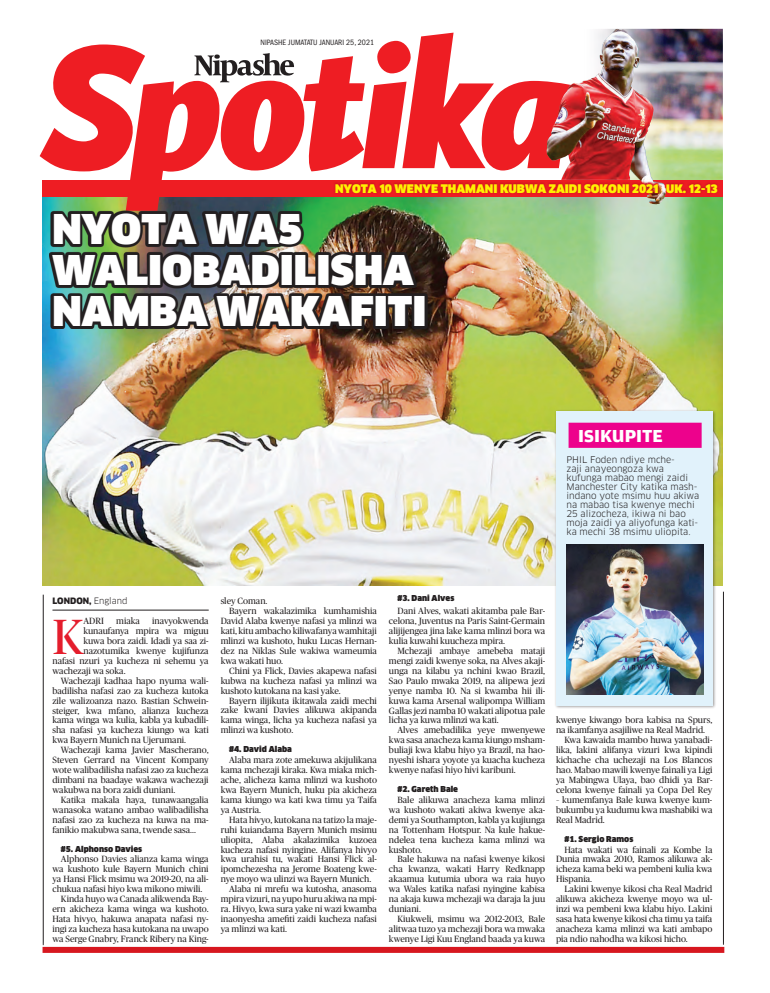
<style>
.page{position:relative;width:770px;height:993px;background:#fff}
.page>*{position:absolute;margin:0;border:0;box-sizing:border-box;transform-origin:0 0}
.t1{font:49.3px "Publico";color:#e41d2c}
.t2{font:900 40px/41px "Clan LF";color:#fff}
.t3{font:700 18.3px "Amplitude Wide";color:#fff;scale:.95 1}
.t4{font:900 11.6px "Clan LF";color:#fff101}
.t5{font:9px/9.9px "Publico";color:#231f20;text-align:justify}
.t6{font:9px/9px "Clan LF";color:#231f20}
.t7{font:900 8.6px "Clan";color:#231f20}
.t8{font:900 8px "Clan";color:#231f20}
.t9{font:condensed 8px "Franklin Gothic";color:#231f20}
.s1{font-size:11.5px}
.s2{font-weight:400}
</style>
<div class="page">
<img style="left:43px;top:197px;width:679px;height:388px">
<img style="left:579px;top:29px;width:144px;height:157px">
<hr style="left:43px;top:594px;width:1px;height:350px;background:#231f20">
<hr style="left:723px;top:591px;width:1px;height:353px;background:#231f20">
<svg style="left:40px;top:33px;width:531px;height:178px"></svg>
<svg style="left:194px;top:53px;width:100px;height:29px"></svg>
<div style="left:554px;top:409px;width:162px;height:300px;background:#231f20;opacity:.5"></div>
<div style="left:556px;top:411px;width:156px;height:293px;background:#e1f2fb"></div>
<img style="left:566px;top:544px;width:137px;height:150px">
<div style="left:568px;top:422px;width:133px;height:25px;background:#ed028c"></div>
<div style="left:37px;top:941px;width:692px;height:16px;background:#fff"></div>
<div style="left:43px;top:946px;width:681px;height:6px;background:#d7171f"></div>
<hr style="left:52px;top:609px;width:157px;height:1px;background:#231f20">
<div style="left:43px;top:180px;width:679px;height:17px;background:#ee1d23"></div>
<img style="left:49px;top:210px;width:379px;height:119px">
<img style="left:549px;top:29px;width:67px;height:108px">
<img style="left:634px;top:41px;width:32px;height:163px">
<svg style="left:334px;top:181px;width:384px;height:14px;fill:#db181f"></svg>
<p class="t9" style="left:261px;top:37px;width:115px">NIPASHE JUMATATU JAN UARI 25, 2021</p>
<p class="t4" style="left:335px;top:182px;width:384px">NYOTA 10 WENYE THAMANI KUBWA ZAIDI SOKONI 2021 <span class="s1">UK. 12-13</span></p>
<h2 class="t2" style="left:52px;top:209px;width:375px">NYOTA WA5<br>WALIOBADILISHA<br>NAMBA WAKAFITI</h2>
<h3 class="t3" style="left:578px;top:425px;width:91px">ISIKUPITE</h3>
<p class="t6" style="left:566px;top:454px;width:134px">PHIL Foden ndiye mche-<br>zaji anayeongoza kwa kufunga mabao mengi zaidi<br>Manchester City katika mash&shy;indano yote msimu huu akiwa na mabao tisa kwenye mechi<br>25 alizocheza, ikiwa ni bao moja zaidi ya aliyofunga kati&shy;ka mechi 38 msimu uliopita.</p>
<p class="t7" style="left:52px;top:596px;width:76px">LONDON, <span class="s2">England</span></p>
<h1 class="t1" style="left:52px;top:609px;width:33px">K</h1>
<p class="t5" style="left:83px;top:616px;width:22px">ADRI</p>
<p class="t5" style="left:116px;top:616px;width:25px">miaka</p>
<p class="t5" style="left:152px;top:616px;width:58px">inavyokwenda</p>
<p class="t5" style="left:83px;top:625px;width:127px">kunaufanya mpira wa miguu</p>
<p class="t5" style="left:83px;top:635px;width:127px">kuwa bora zaidi. Idadi ya saa zi-</p>
<p class="t5" style="left:83px;top:645px;width:127px">nazotumika kwenye kujifunza</p>
<p class="t5" style="left:52px;top:655px;width:158px">nafasi nzuri ya kucheza ni sehemu ya</p>
<p class="t5" style="left:52px;top:665px;width:75px">wachezaji wa soka.</p>
<p class="t5" style="left:61px;top:675px;width:149px">Wachezaji kadhaa hapo nyuma wali-</p>
<p class="t5" style="left:52px;top:685px;width:158px">badilisha nafasi zao za kucheza kutoka</p>
<p class="t5" style="left:52px;top:695px;width:158px">zile walizoanza nazo. Bastian Schwein-</p>
<p class="t5" style="left:52px;top:705px;width:158px">steiger, kwa mfano, alianza kucheza</p>
<p class="t5" style="left:52px;top:715px;width:158px">kama winga wa kulia, kabla ya kubadili-</p>
<p class="t5" style="left:52px;top:725px;width:158px">sha nafasi ya kucheza kiungo wa kati</p>
<p class="t5" style="left:52px;top:735px;width:135px">kwa Bayern Munich na Ujerumani.</p>
<p class="t5" style="left:61px;top:744px;width:149px">Wachezaji kama Javier Mascherano,</p>
<p class="t5" style="left:52px;top:754px;width:158px">Steven Gerrard na Vincent Kompany</p>
<p class="t5" style="left:52px;top:764px;width:158px">wote walibadilisha nafasi zao za kucheza</p>
<p class="t5" style="left:52px;top:774px;width:158px">dimbani na baadaye wakawa wachezaji</p>
<p class="t5" style="left:52px;top:784px;width:124px">wakubwa na bora zaidi duniani.</p>
<p class="t5" style="left:61px;top:794px;width:149px">Katika makala haya, tunawaangalia</p>
<p class="t5" style="left:52px;top:804px;width:158px">wanasoka watano ambao walibadilisha</p>
<p class="t5" style="left:52px;top:814px;width:158px">nafasi zao za kucheza na kuwa na ma-</p>
<p class="t5" style="left:52px;top:824px;width:145px">fanikio makubwa sana, twende sasa...</p>
<p class="t8" style="left:61px;top:843px;width:83px">#5. Alphonso Davies</p>
<p class="t5" style="left:61px;top:854px;width:149px">Alphonso Davies alianza kama winga</p>
<p class="t5" style="left:52px;top:864px;width:158px">wa kushoto kule Bayern Munich chini</p>
<p class="t5" style="left:52px;top:873px;width:158px">ya Hansi Flick msimu wa 2019-20, na ali-</p>
<p class="t5" style="left:52px;top:883px;width:151px">chukua nafasi hiyo kwa mikono miwili.</p>
<p class="t5" style="left:61px;top:893px;width:149px">Kinda huyo wa Canada alikwenda Bay-</p>
<p class="t5" style="left:52px;top:903px;width:158px">ern akicheza kama winga wa kushoto.</p>
<p class="t5" style="left:52px;top:913px;width:158px">Hata hivyo, hakuwa anapata nafasi ny-</p>
<p class="t5" style="left:52px;top:923px;width:158px">ingi za kucheza hasa kutokana na uwapo</p>
<p class="t5" style="left:52px;top:933px;width:158px">wa Serge Gnabry, Franck Ribery na King-</p>
<p class="t5" style="left:221px;top:596px;width:48px">sley Coman.</p>
<p class="t5" style="left:229px;top:606px;width:149px">Bayern wakalazimika kumhamishia</p>
<p class="t5" style="left:221px;top:616px;width:158px">David Alaba kwenye nafasi ya mlinzi wa</p>
<p class="t5" style="left:221px;top:625px;width:158px">kati, kitu ambacho kiliwafanya wamhitaji</p>
<p class="t5" style="left:221px;top:635px;width:158px">mlinzi wa kushoto, huku Lucas Hernan-</p>
<p class="t5" style="left:221px;top:645px;width:158px">dez na Niklas Sule wakiwa wameumia</p>
<p class="t5" style="left:221px;top:655px;width:64px">kwa wakati huo.</p>
<p class="t5" style="left:229px;top:665px;width:149px">Chini ya Flick, Davies akapewa nafasi</p>
<p class="t5" style="left:221px;top:675px;width:158px">kubwa na kucheza nafasi ya mlinzi wa</p>
<p class="t5" style="left:221px;top:685px;width:121px">kushoto kutokana na kasi yake.</p>
<p class="t5" style="left:229px;top:695px;width:149px">Bayern ilijikuta ikitawala zaidi mechi</p>
<p class="t5" style="left:221px;top:705px;width:158px">zake kwani Davies alikuwa akipanda</p>
<p class="t5" style="left:221px;top:715px;width:158px">kama winga, licha ya kucheza nafasi ya</p>
<p class="t5" style="left:221px;top:725px;width:74px">mlinzi wa kushoto.</p>
<p class="t8" style="left:229px;top:744px;width:64px">#4. David Alaba</p>
<p class="t5" style="left:221px;top:754px;width:158px;text-indent:9px">Alaba mara zote amekuwa akijulikana kama mchezaji kiraka. Kwa miaka mich&shy;ache, alicheza kama mlinzi wa kushoto kwa Bayern Munich, huku pia akicheza kama kiungo wa kati kwa timu ya Taifa ya Austria.</p>
<p class="t5" style="left:229px;top:814px;width:149px">Hata hivyo, kutokana na tatizo la maje-</p>
<p class="t5" style="left:221px;top:824px;width:158px">ruhi kuiandama Bayern Munich msimu</p>
<p class="t5" style="left:221px;top:834px;width:158px">uliopita, Alaba akalazimika kuzoea</p>
<p class="t5" style="left:221px;top:844px;width:158px">kucheza nafasi nyingine. Alifanya hivyo</p>
<p class="t5" style="left:221px;top:854px;width:158px">kwa urahisi tu, wakati Hansi Flick al-</p>
<p class="t5" style="left:221px;top:864px;width:158px">ipomchezesha na Jerome Boateng kwe-</p>
<p class="t5" style="left:221px;top:873px;width:152px">nye moyo wa ulinzi wa Bayern Munich.</p>
<p class="t5" style="left:229px;top:883px;width:149px">Alaba ni mrefu wa kutosha, anasoma</p>
<p class="t5" style="left:221px;top:893px;width:158px">mpira vizuri, na yupo huru akiwa na mpi-</p>
<p class="t5" style="left:221px;top:903px;width:158px">ra. Hivyo, kwa sura yake ni wazi kwamba</p>
<p class="t5" style="left:221px;top:913px;width:158px">inaonyesha amefiti zaidi kucheza nafasi</p>
<p class="t5" style="left:221px;top:923px;width:68px">ya mlinzi wa kati.</p>
<p class="t8" style="left:397px;top:593px;width:58px">#3. Dani Alves</p>
<p class="t5" style="left:389px;top:606px;width:158px;text-indent:9px">Dani Alves, wakati akitamba pale Bar&shy;celona, Juventus na Paris Saint-Germain alijijengea jina lake kama mlinzi bora wa kulia kuwahi kuucheza mpira.</p>
<p class="t5" style="left:389px;top:645px;width:158px;text-indent:9px">Mchezaji ambaye amebeba mataji mengi zaidi kwenye soka, na Alves akaji&shy;unga na kilabu ya nchini kwao Brazil, Sao Paulo mwaka 2019, na alipewa jezi yenye namba 10. Na si kwamba hii ili&shy;kuwa kama Arsenal walipompa William Gallas jezi namba 10 wakati alipotua pale licha ya kuwa mlinzi wa kati.</p>
<p class="t5" style="left:389px;top:725px;width:158px;text-indent:9px">Alves amebadilika yeye mwenyewe kwa sasa anacheza kama kiungo msham&shy;buliaji kwa klabu hiyo ya Brazil, na hao&shy;nyeshi ishara yoyote ya kuacha kucheza kwenye nafasi hiyo hivi karibuni.</p>
<p class="t8" style="left:397px;top:784px;width:62px">#2. Gareth Bale</p>
<p class="t5" style="left:389px;top:794px;width:158px;text-indent:9px">Bale alikuwa anacheza kama mlinzi wa kushoto wakati akiwa kwenye aka&shy;demi ya Southampton, kabla ya kujiunga na Tottenham Hotspur. Na kule hakue&shy;ndelea tena kucheza kama mlinzi wa kushoto.</p>
<p class="t5" style="left:389px;top:854px;width:158px;text-indent:9px">Bale hakuwa na nafasi kwenye kikosi cha kwanza, wakati Harry Redknapp akaamua kutumia ubora wa raia huyo wa Wales katika nafasi nyingine kabisa na akaja kuwa mchezaji wa daraja la juu duniani.</p>
<p class="t5" style="left:389px;top:913px;width:158px;text-indent:9px">Kiukweli, msimu wa 2012-2013, Bale alitwaa tuzo ya mchezaji bora wa mwaka kwenye Ligi Kuu England baada ya kuwa</p>
<p class="t5" style="left:556px;top:715px;width:158px">kwenye kiwango bora kabisa na Spurs,</p>
<p class="t5" style="left:556px;top:725px;width:151px">na ikamfanya asajiliwe na Real Madrid.</p>
<p class="t5" style="left:564px;top:735px;width:149px">Kwa kawaida mambo huwa yanabadi-</p>
<p class="t5" style="left:556px;top:745px;width:158px">lika, lakini alifanya vizuri kwa kipindi</p>
<p class="t5" style="left:556px;top:754px;width:158px">kichache cha uchezaji na Los Blancos</p>
<p class="t5" style="left:556px;top:764px;width:158px">hao. Mabao mawili kwenye fainali ya Ligi</p>
<p class="t5" style="left:556px;top:774px;width:158px">ya Mabingwa Ulaya, bao dhidi ya Bar-</p>
<p class="t5" style="left:556px;top:784px;width:158px">celona kwenye fainali ya Copa Del Rey</p>
<p class="t5" style="left:556px;top:794px;width:158px">– kumemfanya Bale kuwa kwenye kum&shy;bukumbu ya kudumu kwa mashabiki wa Real Madrid.</p>
<p class="t8" style="left:564px;top:833px;width:70px">#1. Sergio Ramos</p>
<p class="t5" style="left:556px;top:844px;width:158px;text-indent:9px">Hata wakati wa fainali za Kombe la Dunia mwaka 2010, Ramos alikuwa ak&shy;icheza kama beki wa pembeni kulia kwa Hispania.</p>
<p class="t5" style="left:556px;top:883px;width:158px;text-indent:9px">Lakini kwenye kikosi cha Real Madrid alikuwa akicheza kwenye moyo wa ul&shy;inzi wa pembeni kwa klabu hiyo. Lakini sasa hata kwenye kikosi cha timu ya taifa anacheza kama mlinzi wa kati ambapo pia ndio nahodha wa kikosi hicho.</p>
</div>
